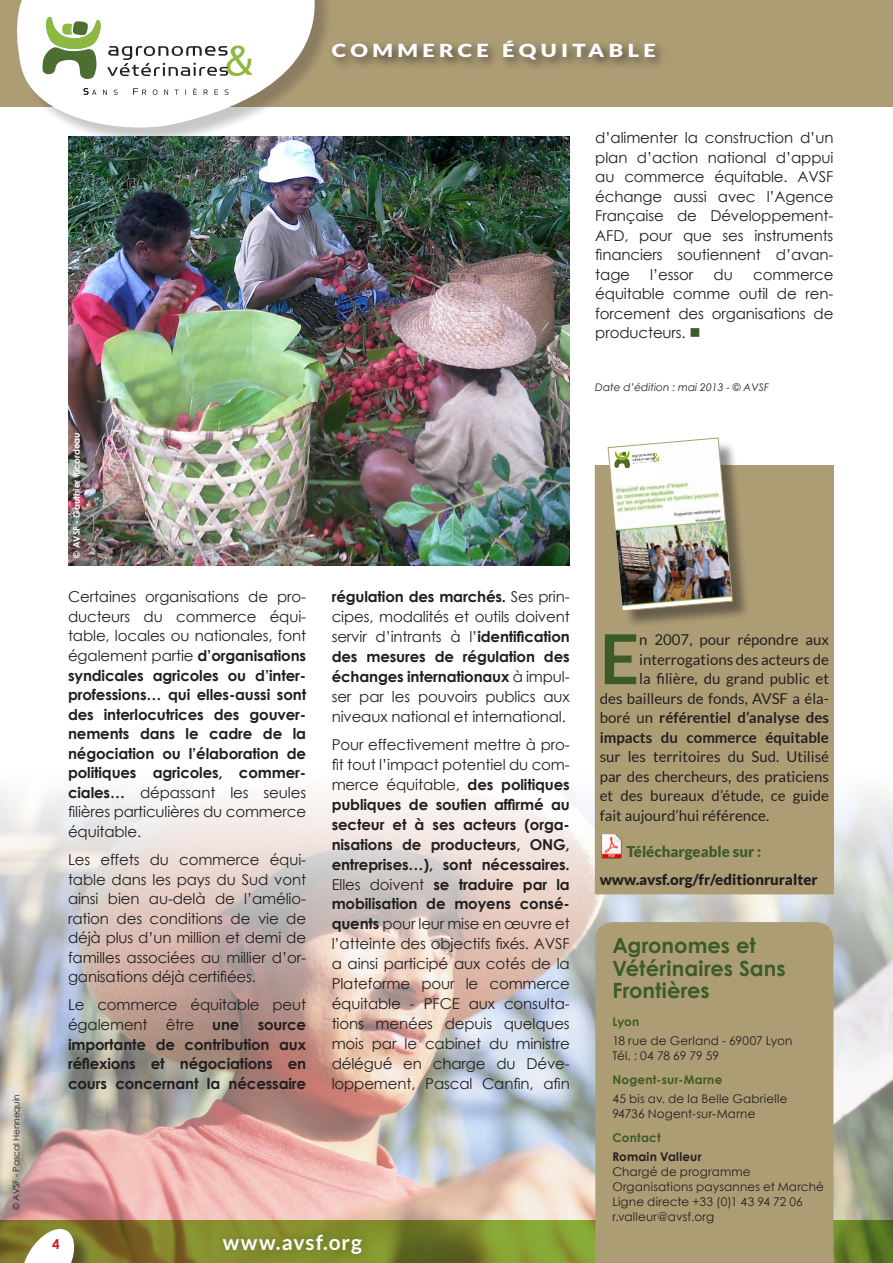
<style>
.page{position:relative;width:893px;height:1263px;background:#fff}
.page>*{position:absolute;margin:0;border:0;box-sizing:border-box;transform-origin:0 0}
.t1{font:700 69px "Lato";color:#3c5b27}
.t2{font:700 21px/22.5px "Century Gothic";color:#3c5b27}
.t3{font:700 21px "Lato";letter-spacing:.045em;color:#fff}
.t4{font:900 18px "Lato";letter-spacing:.2em;color:#fff;scale:1.22 1}
.t5{font:15px/20px "Century Gothic";letter-spacing:-.01em;color:#231f20;text-align:justify}
.t6{font:700 15px/19.5px "Century Gothic";letter-spacing:-.01em;color:#231f20;text-align:justify}
.t7{font:15px "Lato";color:#231f20}
.t8{font:700 15px "Lato";color:#231f20}
.t9{font:900 15px "Lato";color:#231f20}
.t10{font:900 15px "Lato";color:#3c5b27}
.t11{font:700 13.5px "Century Gothic";color:#d1232a}
.t12{font:12px/15px "Century Gothic";letter-spacing:.01em;color:#231f20}
.t13{font:700 12px "Century Gothic";letter-spacing:.02em;color:#3c5b27}
.t14{font:700 12px "Century Gothic";letter-spacing:.02em;color:#231f20}
.t15{font:italic 10.5px "Century Gothic";color:#231f20}
.t16{font:700 9px "Century Gothic";color:#fff}
.t17{font:9px "Century Gothic";letter-spacing:-.01em;color:#231f20}
.s1{font-weight:400}
.s2{font-weight:700}
.s3{color:#3c5b27}
.s4{font-style:normal}
</style>
<div class="page">
<div style="left:0;top:0;width:893px;height:106px;background:#ad9d75"></div>
<img style="left:0;top:772px;width:893px;height:448px">
<svg style="left:0;top:1220px;width:893px;height:43px;background:#78822a"></svg>
<div style="left:214px;top:1226px;width:157px;height:36px;background:#818c2c"></div>
<svg style="left:4px;top:0;width:328px;height:135px"></svg>
<div style="left:329px;top:37px;width:339px;height:36px;background:#231f20;opacity:.75"></div>
<div style="left:595px;top:922px;width:238px;height:341px;background:#ad9d75"></div>
<img style="left:68px;top:136px;width:502px;height:430px">
<div style="left:595px;top:466px;width:238px;height:428px;background:#ad9d75"></div>
<img style="left:601px;top:835px;width:21px;height:24px">
<div style="left:595px;top:465px;width:239px;height:429px;border:1px solid #ad9d75"></div>
<div style="left:611px;top:441px;width:140px;height:188px;background:#231f20;opacity:.5"></div>
<img style="left:608px;top:438px;width:125px;height:173px">
<div style="left:24px;top:1231px;width:68px;height:32px;background:#231f20;opacity:.5"></div>
<svg style="left:18px;top:1225px;width:59px;height:38px"></svg>
<p class="t17" style="left:10px;top:1210px;width:117px;rotate:-90deg">© AVSF - Pascal Hennequin</p>
<p class="t4" style="left:332px;top:40px;width:267px">COMMERCE ÉQUITABLE</p>
<p class="t16" style="left:70px;top:557px;width:127px;rotate:-90deg">© AVSF - Gauthier Ricordeau</p>
<p class="t6" style="left:68px;top:586px;width:240px"><span class="s1">Certaines organisations de pro&shy;ducteurs du commerce équi&shy;table, locales ou nationales, font également partie</span> d’organisations syndicales agricoles ou d’inter&shy;professions… qui elles-aussi sont des interlocutrices des gouver&shy;nements dans le cadre de la négociation ou l’élaboration de politiques agricoles, commer&shy;ciales… <span class="s1">dépassant les seules filières particulières du commerce équitable.</span></p>
<p class="t5" style="left:68px;top:850px;width:240px;line-height:19.5px">Les effets du commerce équi&shy;table dans les pays du Sud vont ainsi bien au-delà de l’amélio&shy;ration des conditions de vie de déjà plus d’un million et demi de familles associées au millier d’or&shy;ganisations déjà certifiées.</p>
<p class="t6" style="left:68px;top:994px;width:240px"><span class="s1">Le commerce équitable peut également être</span> une source importante de contribution aux réflexions et négociations en cours concernant la nécessaire</p>
<p class="t5" style="left:332px;top:587px;width:240px"><span class="s2">régulation des marchés.</span> Ses prin&shy;cipes, modalités et outils doivent servir d’intrants à l’<span class="s2">identification des mesures de régulation des échanges internationaux</span> à impul&shy;ser par les pouvoirs publics aux niveaux national et international.</p>
<p class="t5" style="left:332px;top:734px;width:240px">Pour effectivement mettre à pro&shy;fit tout l’impact potentiel du com&shy;merce équitable, <span class="s2">des politiques publiques de soutien affirmé au secteur et à ses acteurs (orga&shy;nisations de producteurs, ONG, entreprises…), sont nécessaires.<br></span>Elles doivent <span class="s2">se traduire par la mobilisation de moyens consé&shy;quents</span> pour leur mise en œuvre et l’atteinte des objectifs fixés. AVSF a ainsi participé aux cotés de la Plateforme pour le commerce équitable - PFCE aux consulta&shy;tions menées depuis quelques mois par le cabinet du ministre délégué en charge du Déve&shy;loppement, Pascal Canfin, afin</p>
<p class="t11" style="left:52px;top:1234px;width:9px">4</p>
<p class="t3" style="left:223px;top:1230px;width:141px">www.avsf.org</p>
<p class="t5" style="left:595px;top:128px;width:240px;line-height:19.5px">d’alimenter la construction d’un plan d’action national d’appui au commerce équitable. AVSF échange aussi avec l’Agence Française de Développement-AFD, pour que ses instruments financiers soutiennent d’avan&shy;tage</p>
<p class="t5" style="left:650px;top:264px;width:45px">l’essor</p>
<p class="t5" style="left:714px;top:264px;width:21px">du</p>
<p class="t5" style="left:595px;top:264px;width:240px;line-height:19.5px;text-indent:158px">commerce équitable comme outil de ren&shy;forcement des organisations de producteurs. <span class="s3">■</span></p>
<p class="t15" style="left:595px;top:380px;width:175px">Date d’édition : mai 2013 - <span class="s4">©</span> AVSF</p>
<p class="t1" style="left:600px;top:619px;width:41px">E</p>
<p class="t7" style="left:639px;top:631px;width:191px">n 2007, pour répondre aux</p>
<p class="t7" style="left:639px;top:651px;width:191px">interrogations des acteurs de</p>
<p class="t7" style="left:639px;top:670px;width:191px">la filière, du grand public et</p>
<p class="t7" style="left:600px;top:690px;width:231px">des bailleurs de fonds, AVSF a éla-</p>
<p class="t8" style="left:600px;top:709px;width:231px"><span class="s1">boré un</span> référentiel d’analyse des</p>
<p class="t8" style="left:600px;top:729px;width:231px">impacts du commerce équitable</p>
<p class="t7" style="left:600px;top:748px;width:231px">sur les territoires du Sud. Utilisé</p>
<p class="t7" style="left:600px;top:768px;width:231px">par des chercheurs, des praticiens</p>
<p class="t7" style="left:600px;top:787px;width:231px">et des bureaux d’étude, ce guide</p>
<p class="t7" style="left:600px;top:807px;width:171px">fait aujourd’hui référence.</p>
<p class="t10" style="left:626px;top:843px;width:136px">Téléchargeable sur :</p>
<p class="t9" style="left:600px;top:871px;width:219px">www.avsf.org/fr/editionruralter</p>
<p class="t2" style="left:612px;top:934px;width:175px">Agronomes et<br>Vétérinaires Sans<br>Frontières</p>
<p class="t13" style="left:612px;top:1012px;width:29px">Lyon</p>
<p class="t12" style="left:612px;top:1033px;width:182px">18 rue de Gerland - 69007 Lyon<br>Tél. : 04 78 69 79 59</p>
<p class="t13" style="left:612px;top:1070px;width:112px">Nogent-sur-Marne</p>
<p class="t12" style="left:612px;top:1091px;width:177px">45 bis av. de la Belle Gabrielle<br>94736 Nogent-sur-Marne</p>
<p class="t13" style="left:612px;top:1128px;width:50px">Contact</p>
<p class="t14" style="left:612px;top:1147px;width:91px">Romain Valleur</p>
<p class="t12" style="left:612px;top:1164px;width:213px">Chargé de programme<br>Organisations paysannes et Marché</p>
<p class="t12" style="left:612px;top:1194px;width:192px">Ligne directe +33 (0)1 43 94 72 06</p>
<p class="t12" style="left:612px;top:1209px;width:103px">r.valleur@avsf.org</p>
</div>
